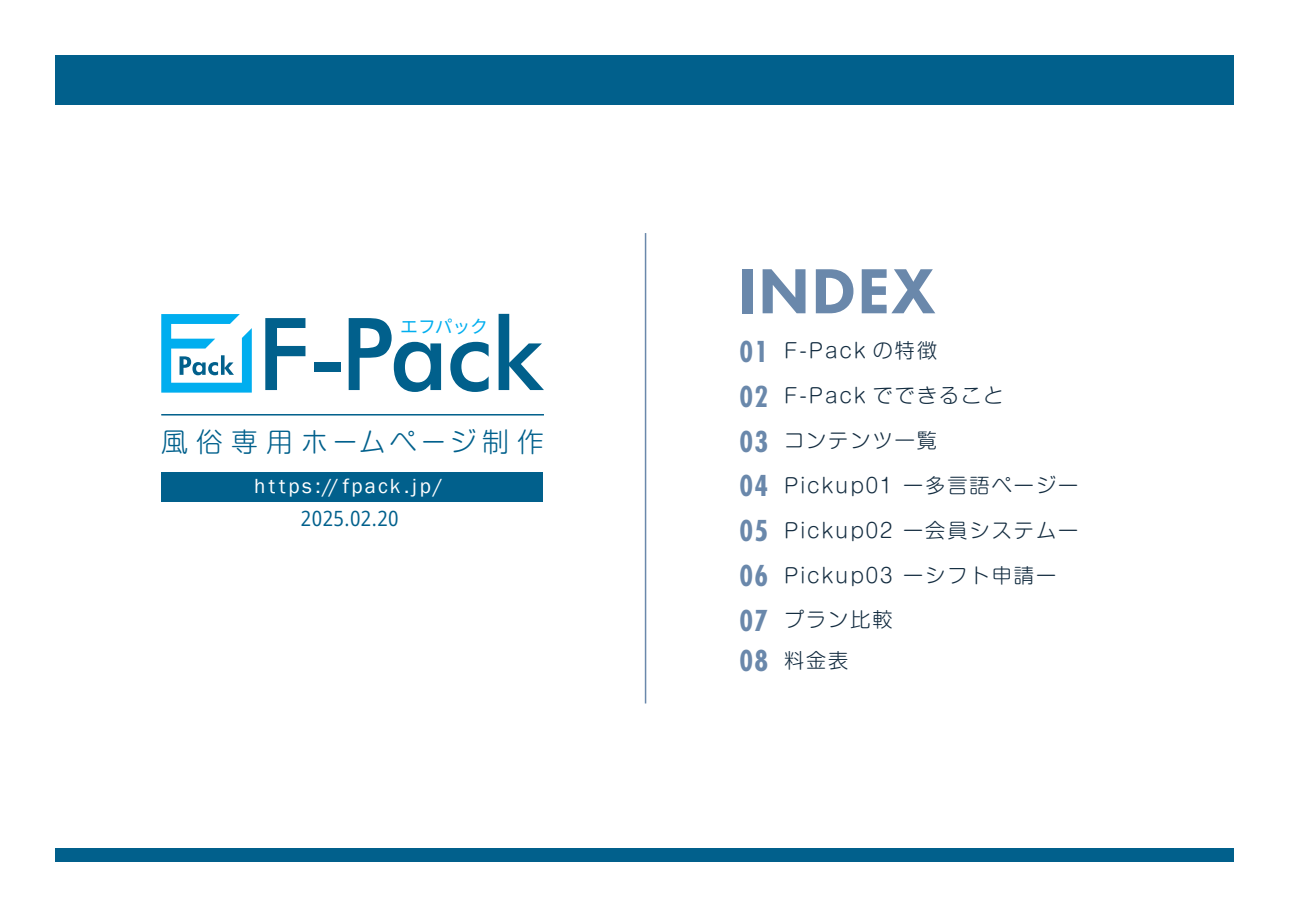
<style>
.page{position:relative;width:1289px;height:919px;background:#fff}
.page>*{position:absolute;margin:0;border:0;box-sizing:border-box;transform-origin:0 0}
.t1{font:800 66px "Futura PT";letter-spacing:.01em;color:#6a88ab}
.t2{font:300 26.7px "Shin M Go Pro";letter-spacing:.21em;color:#01608c}
.t3{font:21px "Franklin Gothic";letter-spacing:.12em;color:#fff}
.t4{font:semi-condensed 21px "Open Sans";letter-spacing:.02em;color:#01608c}
.t5{font:300 20.1px/40.2px "Shin M Go Pro";letter-spacing:.1em;color:#132c40}
.t6{font:100 17.85px "Noto Sans JP";letter-spacing:-.01em;color:#00aeef}
.s1{font-family:"Futura PT Cond";font-weight:700;font-size:31.65px;color:#6a88ab}
</style>
<div class="page">
<div style="left:55px;top:55px;width:1178px;height:50px;background:#01608c"></div>
<div style="left:55px;top:847px;width:1178px;height:14px;background:#01608c"></div>
<hr style="left:161px;top:414px;width:383px;height:1px;background:#01608c">
<div style="left:162px;top:472px;width:381px;height:30px;background:#01608c"></div>
<svg style="left:265px;top:318px;width:40px;height:72px"></svg>
<div style="left:314px;top:362px;width:26px;height:10px;background:#01608c"></div>
<svg style="left:348px;top:318px;width:93px;height:74px"></svg>
<svg style="left:450px;top:342px;width:38px;height:50px"></svg>
<svg style="left:498px;top:314px;width:46px;height:76px"></svg>
<svg style="left:161px;top:314px;width:91px;height:78px"></svg>
<hr style="left:644px;top:233px;width:2px;height:470px;background:#6a88ab">
<p class="t6" style="left:400px;top:316px;width:89px">エフパック</p>
<h2 class="t2" style="left:161px;top:420px;width:384px">風俗専用ホームページ制作</h2>
<p class="t3" style="left:254px;top:473px;width:190px">https://fpack.jp/</p>
<p class="t4" style="left:301px;top:504px;width:99px">2025.02.20</p>
<h1 class="t1" style="left:737px;top:250px;width:200px">INDEX</h1>
<p class="t5" style="left:739px;top:328px;width:199px"><span class="s1">01</span> F-Pack の特徴</p>
<p class="t5" style="left:739px;top:373px;width:266px"><span class="s1">02</span> F-Pack でできること</p>
<p class="t5" style="left:739px;top:418px;width:199px"><span class="s1">03</span> コンテンツ一覧</p>
<p class="t5" style="left:739px;top:462px;width:340px"><span class="s1">04</span> Pickup01 ー多言語ページー</p>
<p class="t5" style="left:739px;top:507px;width:340px"><span class="s1">05</span> Pickup02 ー会員システムー</p>
<p class="t5" style="left:739px;top:552px;width:318px"><span class="s1">06</span> Pickup03 ーシフト申請ー</p>
<p class="t5" style="left:739px;top:597px;width:155px"><span class="s1">07</span> プラン比較<br><span class="s1">08</span> 料金表</p>
</div>
